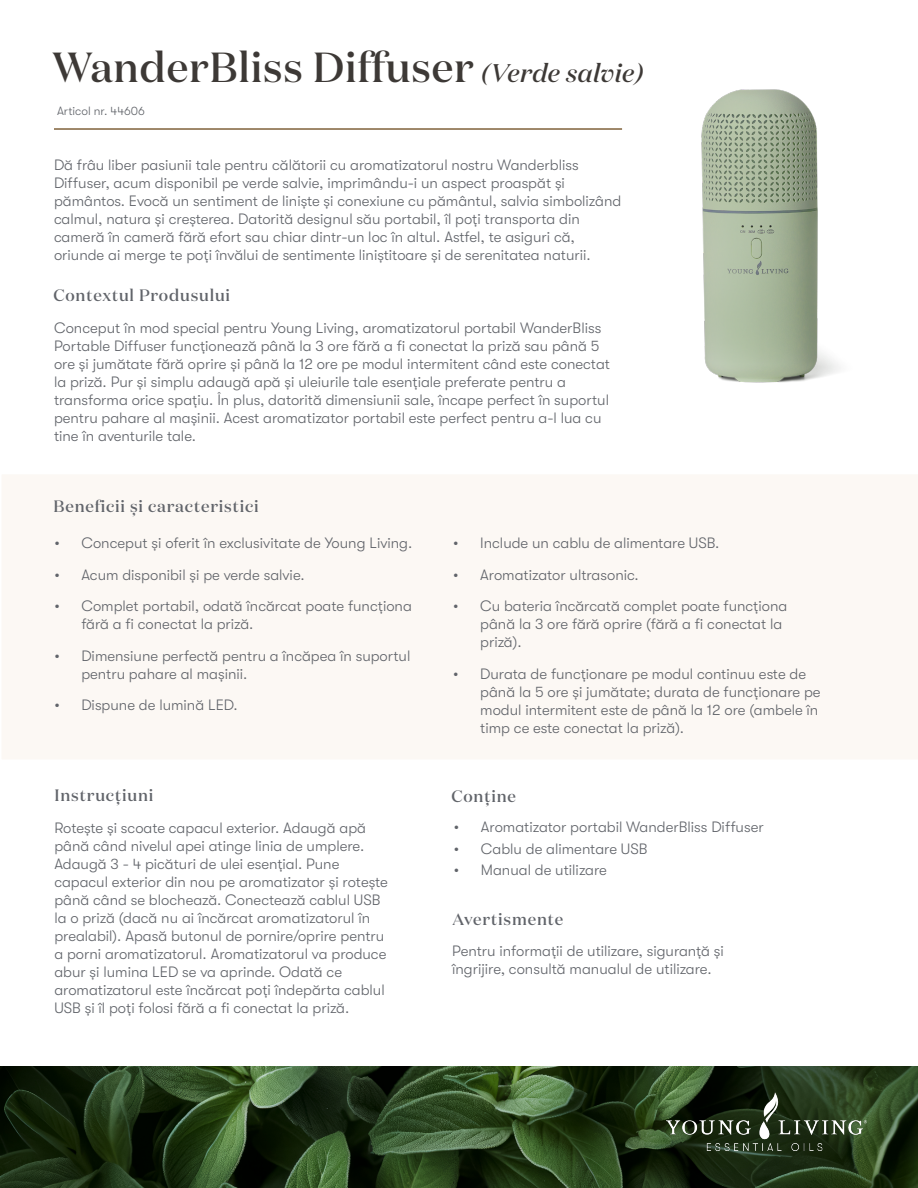
<style>
.page{position:relative;width:918px;height:1188px;background:#fff}
.page>*{position:absolute;margin:0;border:0;box-sizing:border-box;transform-origin:0 0}
.t1{font:500 42px "Domaine Display";letter-spacing:.02em;color:#3d3936}
.t2{font:500 16.5px "Domaine Display";letter-spacing:.05em;color:#61646a}
.t3{font:300 15px/18px "GT Walsheim Pro";color:#61646a}
.t4{font:300 12px "GT Walsheim Pro";color:#61646a}
.s1{font-style:italic;font-size:25.5px}
</style>
<div class="page">
<img style="left:622px;top:89px;width:218px;height:294px">
<img style="left:0;top:1067px;width:918px;height:121px">
<img style="left:666px;top:1093px;width:201px;height:58px">
<hr style="left:54px;top:128px;width:568px;height:2px;background:#80623b">
<div style="left:2px;top:475px;width:916px;height:284px;background:#fcf8f4"></div>
<h1 class="t1" style="left:52px;top:40px;width:592px">WanderBliss Diffuser <span class="s1">(Verde salvie)</span></h1>
<p class="t4" style="left:57px;top:104px;width:89px">Articol nr. 44606</p>
<p class="t3" style="left:54px;top:156px;width:569px">Dă frâu liber pasiunii tale pentru călătorii cu aromatizatorul nostru Wanderbliss Diffuser, acum disponibil pe verde salvie, imprimându-i un aspect proaspăt și pământos. Evocă un sentiment de liniște și conexiune cu pământul, salvia simbolizând calmul, natura și creșterea. Datorită designul său portabil, îl poți transporta din cameră în cameră fără efort sau chiar dintr-un loc în altul. Astfel, te asiguri că, oriunde ai merge te poți învălui de sentimente liniștitoare și de serenitatea naturii.</p>
<p class="t2" style="left:53px;top:285px;width:178px">Contextul Produsului</p>
<p class="t3" style="left:54px;top:319px;width:558px">Conceput în mod special pentru Young Living, aromatizatorul portabil WanderBliss Portable Diffuser funcționează până la 3 ore fără a fi conectat la priză sau până 5 ore și jumătate fără oprire și până la 12 ore pe modul intermitent când este conectat la priză. Pur și simplu adaugă apă și uleiurile tale esențiale preferate pentru a transforma orice spațiu. În plus, datorită dimensiunii sale, încape perfect în suportul pentru pahare al mașinii. Acest aromatizator portabil este perfect pentru a-l lua cu tine în aventurile tale.</p>
<p class="t2" style="left:53px;top:496px;width:207px">Beneficii și caracteristici</p>
<p class="t3" style="left:54px;top:534px;width:360px">• Conceput și oferit în exclusivitate de Young Living.</p>
<p class="t3" style="left:54px;top:566px;width:252px">• Acum disponibil și pe verde salvie.</p>
<p class="t3" style="left:81px;top:597px;width:332px;text-indent:-27px">• Complet portabil, odată încărcat poate funcționa fără a fi conectat la priză.</p>
<p class="t3" style="left:81px;top:647px;width:331px;text-indent:-27px">• Dimensiune perfectă pentru a încăpea în suportul pentru pahare al mașinii.</p>
<p class="t3" style="left:54px;top:696px;width:185px">• Dispune de lumină LED.</p>
<p class="t2" style="left:54px;top:785px;width:100px">Instrucțiuni</p>
<p class="t3" style="left:54px;top:819px;width:335px">Rotește și scoate capacul exterior. Adaugă apă până când nivelul apei atinge linia de umplere.<br>Adaugă 3 - 4 picături de ulei esențial. Pune capacul exterior din nou pe aromatizator și rotește până când se blochează. Conectează cablul USB la o priză (dacă nu ai încărcat aromatizatorul în prealabil). Apasă butonul de pornire/oprire pentru a porni aromatizatorul. Aromatizatorul va produce abur și lumina LED se va aprinde. Odată ce aromatizatorul este încărcat poți îndepărta cablul USB și îl poți folosi fără a fi conectat la priză.</p>
<p class="t3" style="left:453px;top:534px;width:268px">• Include un cablu de alimentare USB.</p>
<p class="t3" style="left:453px;top:566px;width:187px">• Aromatizator ultrasonic.</p>
<p class="t3" style="left:480px;top:597px;width:309px;text-indent:-27px">• Cu bateria încărcată complet poate funcționa până la 3 ore fără oprire (fără a fi conectat la priză).</p>
<p class="t3" style="left:480px;top:665px;width:342px;text-indent:-27px">• Durata de funcționare pe modul continuu este de până la 5 ore și jumătate; durata de funcționare pe modul intermitent este de până la 12 ore (ambele în timp ce este conectat la priză).</p>
<p class="t2" style="left:451px;top:786px;width:66px">Conține</p>
<p class="t3" style="left:454px;top:818px;width:311px">• Aromatizator portabil WanderBliss Diffuser</p>
<p class="t3" style="left:454px;top:840px;width:195px">• Cablu de alimentare USB</p>
<p class="t3" style="left:454px;top:861px;width:155px">• Manual de utilizare</p>
<p class="t2" style="left:453px;top:909px;width:112px">Avertismente</p>
<p class="t3" style="left:452px;top:942px;width:273px">Pentru informații de utilizare, siguranță și îngrijire, consultă manualul de utilizare.</p>
</div>
